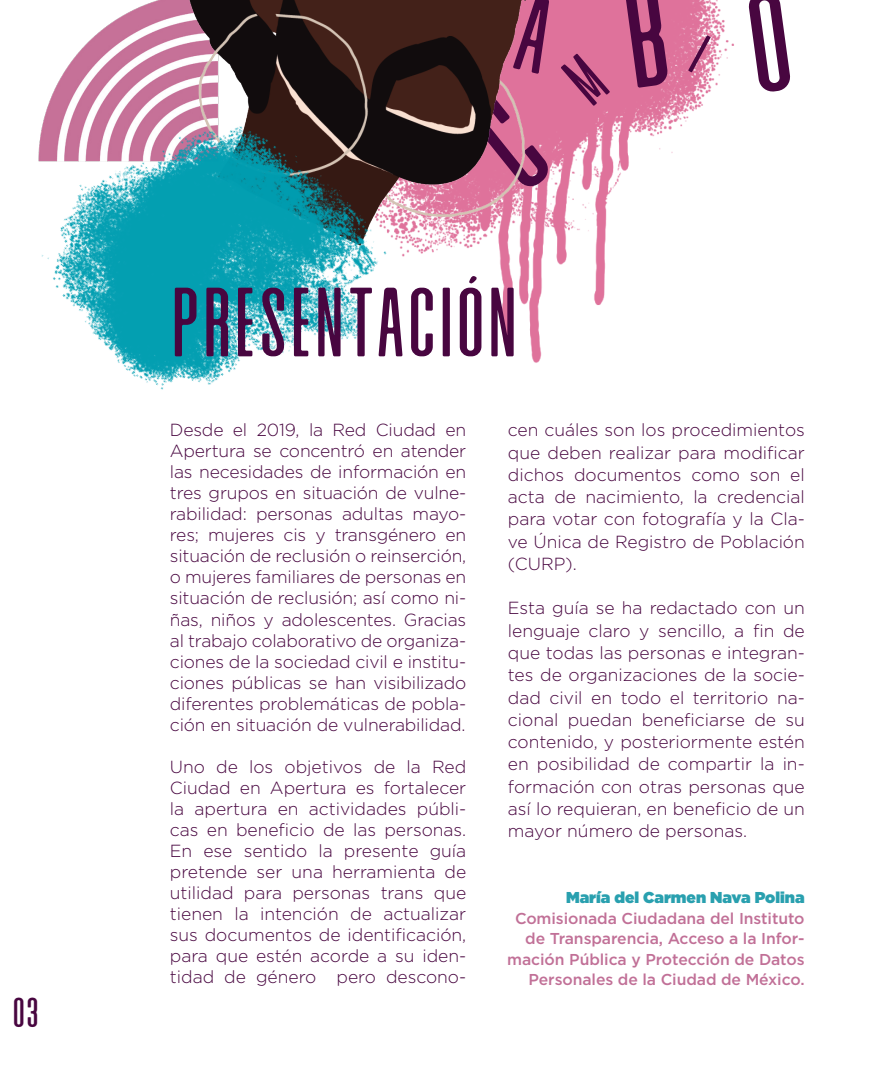
<style>
.page{position:relative;width:882px;height:1071px;background:#fff}
.page>*{position:absolute;margin:0;border:0;box-sizing:border-box;transform-origin:0 0}
.t1{font:98.17px "Alvaro Condensed";color:#480640}
.t2{font:42px "Alvaro Condensed";color:#480640}
.t3{font:300 17.5px/21px "Gotham";color:#480640;text-align:justify}
.t4{font:500 15.75px/20.5px "Gotham";letter-spacing:-.005em;color:#c17097;text-align:right}
.t5{font:900 15.75px "Gotham";color:#29a0af}
</style>
<div class="page">
<img style="left:85px;top:0;width:97px;height:45px">
<img style="left:503px;top:0;width:231px;height:363px">
<img style="left:182px;top:0;width:367px;height:320px">
<img style="left:38px;top:45px;width:400px;height:345px">
<div style="left:624px;top:0;width:45px;height:88px;background:#df729b"></div>
<svg style="left:688px;top:35px;width:23px;height:38px"></svg>
<svg style="left:463px;top:0;width:147px;height:192px;background:#b76580"></svg>
<p class="t2" style="left:12px;top:1000px;width:28px">03</p>
<p class="t1" style="left:170px;top:292px;width:350px">PRESENTACIÓN</p>
<p class="t3" style="left:170px;top:419px;width:298px">Desde el 2019, la Red Ciudad en Apertura se concentró en atender las necesidades de información en tres grupos en situación de vulne&shy;rabilidad: personas adultas mayo&shy;res; mujeres cis y transgénero en situación de reclusión o reinserción, o mujeres familiares de personas en situación de reclusión; así como ni&shy;ñas, niños y adolescentes. Gracias al trabajo colaborativo de organiza&shy;ciones de la sociedad civil e institu&shy;ciones públicas se han visibilizado diferentes problemáticas de pobla&shy;ción en situación de vulnerabilidad.</p>
<p class="t3" style="left:170px;top:755px;width:298px">Uno de los objetivos de la Red Ciudad en Apertura es fortalecer la apertura en actividades públi&shy;cas en beneficio de las personas.<br>En ese sentido la presente guía pretende ser una herramienta de utilidad para personas trans que tienen la intención de actualizar sus documentos de identificación, para que estén acorde a su iden&shy;tidad de género pero descono-</p>
<p class="t3" style="left:508px;top:419px;width:298px;line-height:22.2px">cen cuáles son los procedimientos que deben realizar para modificar dichos documentos como son el acta de nacimiento, la credencial para votar con fotografía y la Cla&shy;ve Única de Registro de Población (CURP).</p>
<p class="t3" style="left:508px;top:597px;width:298px;line-height:22.2px">Esta guía se ha redactado con un lenguaje claro y sencillo, a fin de que todas las personas e integran&shy;tes de organizaciones de la socie&shy;dad civil en todo el territorio na&shy;cional puedan beneficiarse de su contenido, y posteriormente estén en posibilidad de compartir la in&shy;formación con otras personas que así lo requieran, en beneficio de un mayor número de personas.</p>
<p class="t5" style="left:566px;top:886px;width:240px">María del Carmen Nava Polina</p>
<p class="t4" style="left:507px;top:908px;width:299px">Comisionada Ciudadana del Instituto de Transparencia, Acceso a la Infor&shy;mación Pública y Protección de Datos Personales de la Ciudad de México.</p>
</div>
